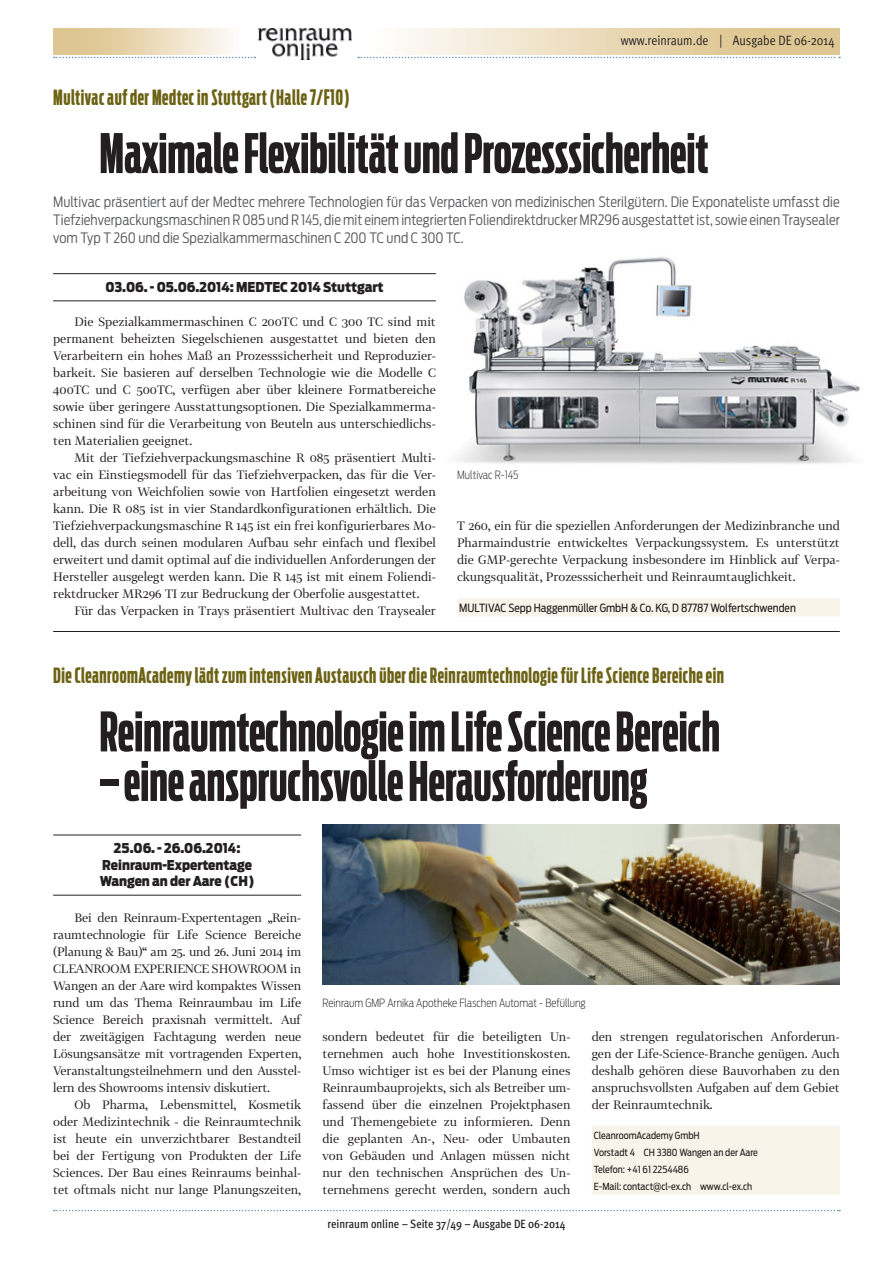
<style>
.page{position:relative;width:893px;height:1263px;background:#fff}
.page>*{position:absolute;margin:0;border:0;box-sizing:border-box;transform-origin:0 0}
.t1{font:700 54px "Antenna Comp";color:#231f20}
.t2{font:700 21px "Antenna Comp";letter-spacing:.025em;color:#6c6214}
.t3{font:300 14.25px/18px "Antenna Cond";letter-spacing:.005em;color:#58595b;text-align:justify}
.t4{font:900 13.5px/16.5px "Antenna Cond";color:#231f20;text-align:center}
.t5{font:13.5px "Meta OT Cond Norm";color:#231f20}
.t6{font:12px/17px "Tabac G2";color:#231f20;text-align:justify}
.t7{font:500 condensed 12px "Meta OT";color:#231f20}
.t8{font:200 11.25px "Antenna Cond";color:#231f20}
.t9{font:11.25px "Antenna Cond";color:#231f20}
.t10{font:9.75px/17px "Antenna Cond";color:#231f20}
</style>
<div class="page">
<svg style="left:358px;top:57px;width:482px;height:1px"></svg>
<svg style="left:54px;top:57px;width:201px;height:1px"></svg>
<svg style="left:54px;top:1210px;width:786px;height:1px"></svg>
<img style="left:258px;top:29px;width:94px;height:31px">
<hr style="left:53px;top:273px;width:383px;height:1px;background:#231f20">
<hr style="left:53px;top:301px;width:383px;height:1px;background:#231f20">
<div style="left:457px;top:598px;width:383px;height:18px;background:#f9f4e9"></div>
<img style="left:457px;top:256px;width:403px;height:208px">
<hr style="left:53px;top:835px;width:248px;height:1px;background:#231f20">
<hr style="left:53px;top:895px;width:248px;height:1px;background:#231f20">
<div style="left:592px;top:1125px;width:248px;height:18px;background:#f9f4e9"></div>
<div style="left:592px;top:1143px;width:248px;height:18px;background:#f9f4e9"></div>
<div style="left:592px;top:1160px;width:248px;height:18px;background:#f9f4e9"></div>
<div style="left:592px;top:1177px;width:248px;height:18px;background:#f9f4e9"></div>
<img style="left:322px;top:825px;width:518px;height:159px">
<hr style="left:53px;top:631px;width:787px;height:1px;background:#231f20">
<p class="t5" style="left:621px;top:32px;width:215px">www.reinraum.de | Ausgabe DE 06-2014</p>
<h2 class="t2" style="left:53px;top:86px;width:298px">Multivac auf der Medtec in Stuttgart (Halle 7/F10)</h2>
<h1 class="t1" style="left:99px;top:124px;width:611px">Maximale Flexibilität und Prozesssicherheit</h1>
<p class="t3" style="left:53px;top:193px;width:788px">Multivac präsentiert auf der Medtec mehrere Technologien für das Verpacken von medizinischen Sterilgütern. Die Exponateliste umfasst die Tiefziehverpackungsmaschinen R 085 und R 145, die mit einem integrierten Foliendirektdrucker MR296 ausgestattet ist, sowie einen Traysealer vom Typ T 260 und die Spezialkammermaschinen C 200 TC und C 300 TC.</p>
<p class="t4" style="left:105px;top:279px;width:280px">03.06. - 05.06.2014: MEDTEC 2014 Stuttgart</p>
<p class="t6" style="left:53px;top:313px;width:384px;text-indent:21px">Die Spezialkammermaschinen C 200TC und C 300 TC sind mit permanent beheizten Siegelschienen ausgestattet und bieten den Verarbeitern ein hohes Maß an Prozesssicherheit und Reproduzier&shy;barkeit. Sie basieren auf derselben Technologie wie die Modelle C 400TC und C 500TC, verfügen aber über kleinere Formatbereiche sowie über geringere Ausstattungsoptionen. Die Spezialkammerma&shy;schinen sind für die Verarbeitung von Beuteln aus unterschiedlichs&shy;ten Materialien geeignet.</p>
<p class="t6" style="left:53px;top:449px;width:384px;text-indent:21px">Mit der Tiefziehverpackungsmaschine R 085 präsentiert Multi&shy;vac ein Einstiegsmodell für das Tiefziehverpacken, das für die Ver&shy;arbeitung von Weichfolien sowie von Hartfolien eingesetzt werden kann. Die R 085 ist in vier Standardkonfigurationen erhältlich. Die Tiefziehverpackungsmaschine R 145 ist ein frei konfigurierbares Mo&shy;dell, das durch seinen modularen Aufbau sehr einfach und flexibel erweitert und damit optimal auf die individuellen Anforderungen der Hersteller ausgelegt werden kann. Die R 145 ist mit einem Foliendi&shy;rektdrucker MR296 TI zur Bedruckung der Oberfolie ausgestattet.</p>
<p class="t6" style="left:74px;top:602px;width:363px">Für das Verpacken in Trays präsentiert Multivac den Traysealer</p>
<p class="t8" style="left:457px;top:468px;width:63px">Multivac R-145</p>
<p class="t6" style="left:457px;top:517px;width:384px">T 260, ein für die speziellen Anforderungen der Medizinbranche und Pharmaindustrie entwickeltes Verpackungssystem. Es unterstützt die GMP-gerechte Verpackung insbesondere im Hinblick auf Verpa&shy;ckungsqualität, Prozesssicherheit und Reinraumtauglichkeit.</p>
<p class="t9" style="left:459px;top:601px;width:338px">MULTIVAC Sepp Haggenmüller GmbH &amp; Co. KG, D 87787 Wolfertschwenden</p>
<h2 class="t2" style="left:53px;top:664px;width:672px">Die CleanroomAcademy lädt zum intensiven Austausch über die Reinraumtechnologie für Life Science Bereiche ein</h2>
<h1 class="t1" style="left:99px;top:702px;width:622px">Reinraumtechnologie im Life Science Bereich</h1>
<h1 class="t1" style="left:99px;top:752px;width:549px">– eine anspruchsvolle Herausforderung</h1>
<p class="t4" style="left:100px;top:840px;width:156px">25.06. - 26.06.2014:<br>Reinraum-Expertentage<br>Wangen an der Aare (CH)</p>
<p class="t6" style="left:53px;top:908px;width:250px;text-indent:21px">Bei den Reinraum-Expertentagen „Rein&shy;raumtechnologie für Life Science Bereiche (Planung &amp; Bau)“ am 25. und 26. Juni 2014 im CLEANROOM EXPERIENCE SHOWROOM in Wangen an der Aare wird kompaktes Wissen rund um das Thema Reinraumbau im Life Science Bereich praxisnah vermittelt. Auf der zweitägigen Fachtagung werden neue Lösungsansätze mit vortragenden Experten, Veranstaltungsteilnehmern und den Ausstel&shy;lern des Showrooms intensiv diskutiert.</p>
<p class="t6" style="left:53px;top:1095px;width:250px;text-indent:21px">Ob Pharma, Lebensmittel, Kosmetik oder Medizintechnik - die Reinraumtechnik ist heute ein unverzichtbarer Bestandteil bei der Fertigung von Produkten der Life Sciences. Der Bau eines Reinraums beinhal&shy;tet oftmals nicht nur lange Planungszeiten,</p>
<p class="t8" style="left:322px;top:996px;width:265px">Reinraum GMP Arnika Apotheke Flaschen Automat - Befüllung</p>
<p class="t6" style="left:322px;top:1027px;width:250px">sondern bedeutet für die beteiligten Un&shy;ternehmen auch hohe Investitionskosten.<br>Umso wichtiger ist es bei der Planung eines Reinraumbauprojekts, sich als Betreiber um&shy;fassend über die einzelnen Projektphasen und Themengebiete zu informieren. Denn die geplanten An-, Neu- oder Umbauten von Gebäuden und Anlagen müssen nicht nur den technischen Ansprüchen des Un&shy;ternehmens gerecht werden, sondern auch</p>
<p class="t6" style="left:592px;top:1027px;width:250px">den strengen regulatorischen Anforderun&shy;gen der Life-Science-Branche genügen. Auch deshalb gehören diese Bauvorhaben zu den anspruchsvollsten Aufgaben auf dem Gebiet der Reinraumtechnik.</p>
<p class="t10" style="left:594px;top:1127px;width:165px">CleanroomAcademy GmbH<br>Vorstadt 4 CH 3380 Wangen an der Aare<br>Telefon: +41 61 2254486<br>E-Mail: contact@cl-ex.ch www.cl-ex.ch</p>
<p class="t7" style="left:328px;top:1216px;width:239px">reinraum online – Seite 37/49 – Ausgabe DE 06-2014</p>
</div>
